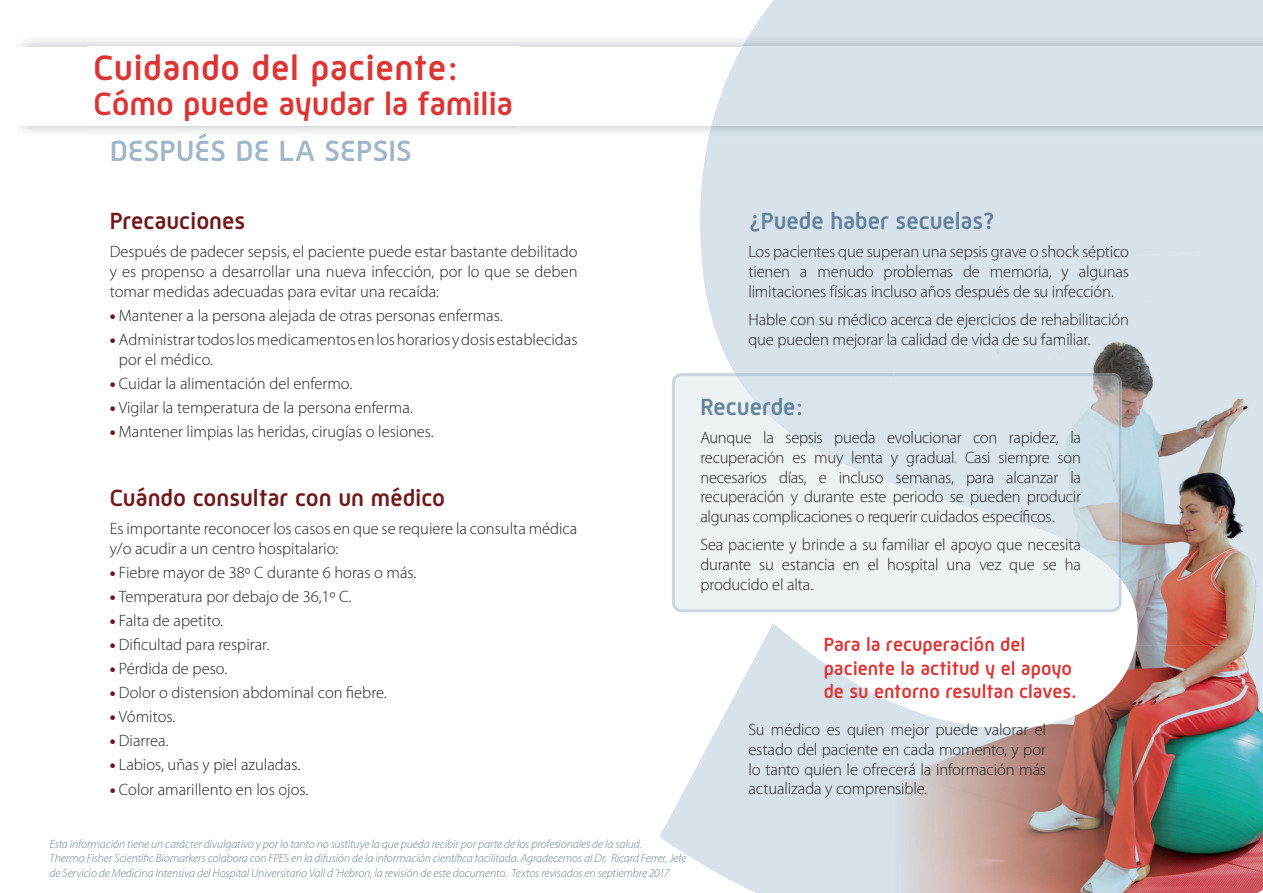
<style>
.page{position:relative;width:1263px;height:893px;background:#fff}
.page>*{position:absolute;margin:0;border:0;box-sizing:border-box;transform-origin:0 0}
.t1{font:700 36px "Mic 32";letter-spacing:.015em;color:#dc3534}
.t2{font:700 33px "Mic 32";letter-spacing:-.005em;color:#dc3534}
.t3{font:700 30px "Mic 32";letter-spacing:.015em;color:#9eb6c9}
.t4{font:700 24px "Mic 32";letter-spacing:-.005em;color:#701818}
.t5{font:700 24px "Mic 32";color:#63829b}
.t6{font:700 19.5px/23.4px "Mic 32";color:#dc3534}
.t7{font:300 16.5px/19.8px "Myriad Pro";color:#231f20;text-align:justify}
.t8{font:italic 300 12px/14.4px "Myriad Pro";letter-spacing:-.005em;color:#64829b}
.s1{font-weight:900;color:#701818}
</style>
<div class="page">
<svg style="left:659px;top:0;width:604px;height:893px;fill:#d7e2eb"></svg>
<div style="left:893px;top:249px;width:211px;height:124px;background:#d8e3eb"></div>
<img style="left:1104px;top:249px;width:159px;height:198px">
<img style="left:1121px;top:447px;width:142px;height:198px">
<img style="left:1104px;top:645px;width:159px;height:199px">
<img style="left:893px;top:698px;width:212px;height:146px">
<img style="left:893px;top:844px;width:370px;height:49px">
<svg style="left:672px;top:373px;width:449px;height:239px;background:#e4ebf0"></svg>
<svg style="left:735px;top:373px;width:158px;height:3px"></svg>
<img style="left:893px;top:373px;width:228px;height:52px">
<img style="left:1118px;top:424px;width:3px;height:156px">
<img style="left:20px;top:35px;width:689px;height:102px">
<img style="left:709px;top:35px;width:554px;height:102px">
<div style="left:2px;top:47px;width:1261px;height:78px;background:#fff"></div>
<div style="left:712px;top:47px;width:551px;height:78px;background:#d7e2eb"></div>
<img style="left:87px;top:46px;width:432px;height:83px">
<img style="left:87px;top:47px;width:432px;height:78px">
<svg style="left:663px;top:839px;width:12px;height:8px"></svg>
<h1 class="t1" style="left:94px;top:46px;width:367px">Cuidando del paciente:</h1>
<h2 class="t2" style="left:94px;top:84px;width:421px">Cómo puede ayudar la familia</h2>
<h3 class="t3" style="left:110px;top:133px;width:303px">DESPUÉS DE LA SEPSIS</h3>
<h3 class="t4" style="left:110px;top:206px;width:137px">Precauciones</h3>
<p class="t7" style="left:110px;top:242px;width:469px">Después de padecer sepsis, el paciente puede estar bastante debilitado y es propenso a desarrollar una nueva infección, por lo que se deben tomar medidas adecuadas para evitar una recaída:</p>
<p class="t7" style="left:110px;top:306px;width:394px"><span class="s1">•</span> Mantener a la persona alejada de otras personas enfermas.</p>
<p class="t7" style="left:119px;top:330px;width:460px;text-indent:-9px"><span class="s1">•</span> Administrar todos los medicamentos en los horarios y dosis establecidas por el médico.</p>
<p class="t7" style="left:110px;top:373px;width:244px"><span class="s1">•</span> Cuidar la alimentación del enfermo.</p>
<p class="t7" style="left:110px;top:398px;width:304px"><span class="s1">•</span> Vigilar la temperatura de la persona enferma.</p>
<p class="t7" style="left:110px;top:422px;width:326px"><span class="s1">•</span> Mantener limpias las heridas, cirugías o lesiones.</p>
<h3 class="t4" style="left:110px;top:483px;width:337px">Cuándo consultar con un médico</h3>
<p class="t7" style="left:110px;top:519px;width:469px">Es importante reconocer los casos en que se requiere la consulta médica y/o acudir a un centro hospitalario:</p>
<p class="t7" style="left:110px;top:563px;width:308px"><span class="s1">•</span> Fiebre mayor de 38º C durante 6 horas o más.</p>
<p class="t7" style="left:110px;top:587px;width:243px"><span class="s1">•</span> Temperatura por debajo de 36,1º C.</p>
<p class="t7" style="left:110px;top:611px;width:115px"><span class="s1">•</span> Falta de apetito.</p>
<p class="t7" style="left:110px;top:635px;width:161px"><span class="s1">•</span> Dificultad para respirar.</p>
<p class="t7" style="left:110px;top:659px;width:119px"><span class="s1">•</span> Pérdida de peso.</p>
<p class="t7" style="left:110px;top:683px;width:279px"><span class="s1">•</span> Dolor o distension abdominal con fiebre.</p>
<p class="t7" style="left:110px;top:707px;width:67px"><span class="s1">•</span> Vómitos.</p>
<p class="t7" style="left:110px;top:731px;width:60px"><span class="s1">•</span> Diarrea.</p>
<p class="t7" style="left:110px;top:755px;width:192px"><span class="s1">•</span> Labios, uñas y piel azuladas.</p>
<p class="t7" style="left:110px;top:779px;width:200px"><span class="s1">•</span> Color amarillento en los ojos.</p>
<h3 class="t5" style="left:748px;top:206px;width:249px">¿Puede haber secuelas?</h3>
<p class="t7" style="left:748px;top:242px;width:382px">Los pacientes que superan una sepsis grave o shock séptico tienen a menudo problemas de memoria, y algunas limitaciones físicas incluso años después de su infección.</p>
<p class="t7" style="left:748px;top:310px;width:382px">Hable con su médico acerca de ejercicios de rehabilitación que pueden mejorar la calidad de vida de su familiar.</p>
<h3 class="t5" style="left:700px;top:392px;width:105px">Recuerde:</h3>
<p class="t7" style="left:700px;top:428px;width:382px">Aunque la sepsis pueda evolucionar con rapidez, la recuperación es muy lenta y gradual. Casi siempre son necesarios días, e incluso semanas, para alcanzar la recuperación y durante este periodo se pueden producir algunas complicaciones o requerir cuidados específicos.</p>
<p class="t7" style="left:700px;top:535px;width:382px">Sea paciente y brinde a su familiar el apoyo que necesita durante su estancia en el hospital una vez que se ha producido el alta.</p>
<p class="t6" style="left:824px;top:633px;width:255px">Para la recuperación del paciente la actitud y el apoyo de su entorno resultan claves.</p>
<p class="t7" style="left:748px;top:720px;width:299px">Su médico es quien mejor puede valorar el estado del paciente en cada momento, y por lo tanto quien le ofrecerá la información más actualizada y comprensible.</p>
<p class="t8" style="left:50px;top:837px;width:638px">Esta información tiene un carácter divulgativo y por lo tanto no sustituye la que pueda recibir por parte de los profesionales de la salud.<br>Thermo Fisher Scientific Biomarkers colabora con FPES en la difusión de la información científica facilitada. Agradecemos al Dr. Ricard Ferrer, Jefe de Servicio de Medicina Intensiva del Hospital Universitario Vall d´Hebron, la revisión de este documento. Textos revisados en septiembre 2017</p>
</div>
